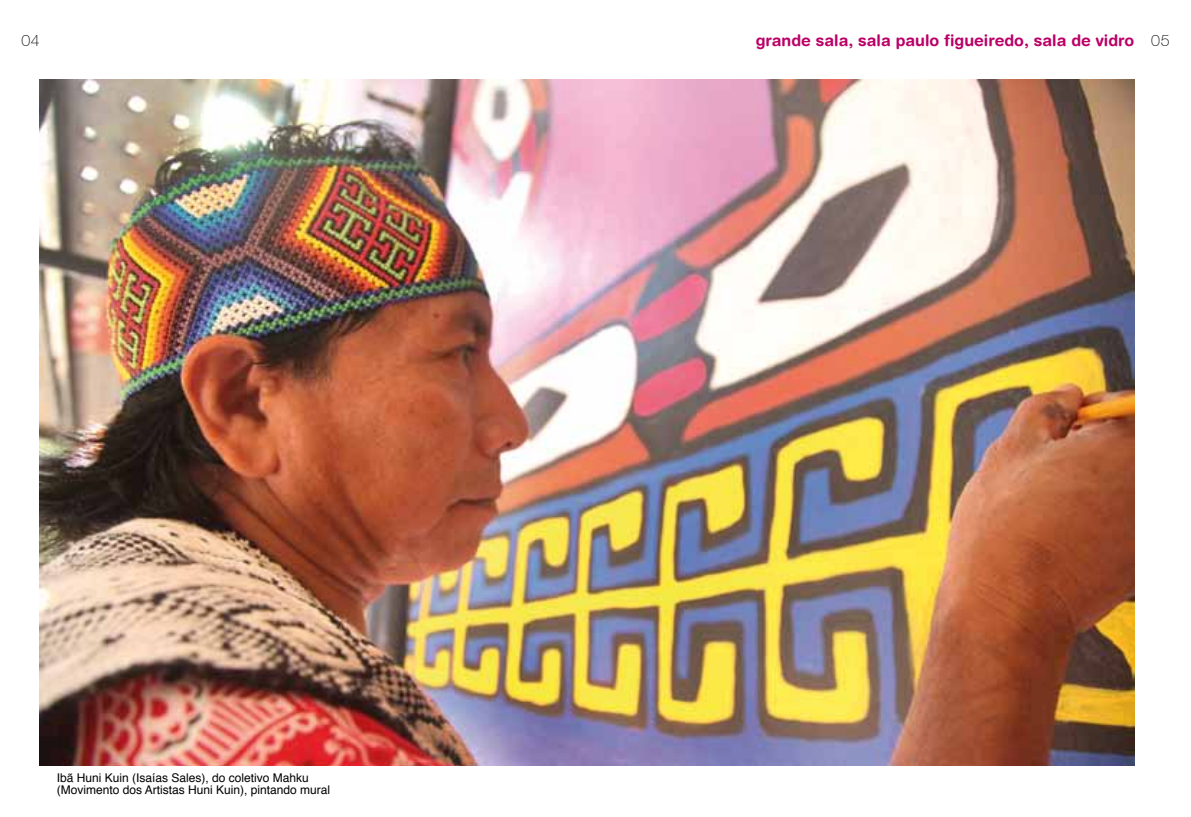
<style>
.page{position:relative;width:1191px;height:817px;background:#fff}
.page>*{position:absolute;margin:0;border:0;box-sizing:border-box;transform-origin:0 0}
.t1{font:700 16px "Helvetica Rounded";color:#ba0068}
.t2{font:100 16px "Helvetica 35";color:#000}
.t3{font:12px/12.4px "Helvetica";color:#000}
.s1{font-family:"Helvetica 35";font-weight:100;color:#000}
</style>
<div class="page">
<img style="left:40px;top:79px;width:1094px;height:686px">
<h1 class="t2" style="left:21px;top:31px;width:20px">04</h1>
<h1 class="t1" style="left:756px;top:30px;width:415px">grande sala, sala paulo figueiredo, sala de vidro <span class="s1">05</span></h1>
<p class="t3" style="left:57px;top:771px;width:275px">Ibã Huni Kuin (Isaías Sales), do coletivo Mahku (Movimento dos Artistas Huni Kuin), pintando mural</p>
</div>
